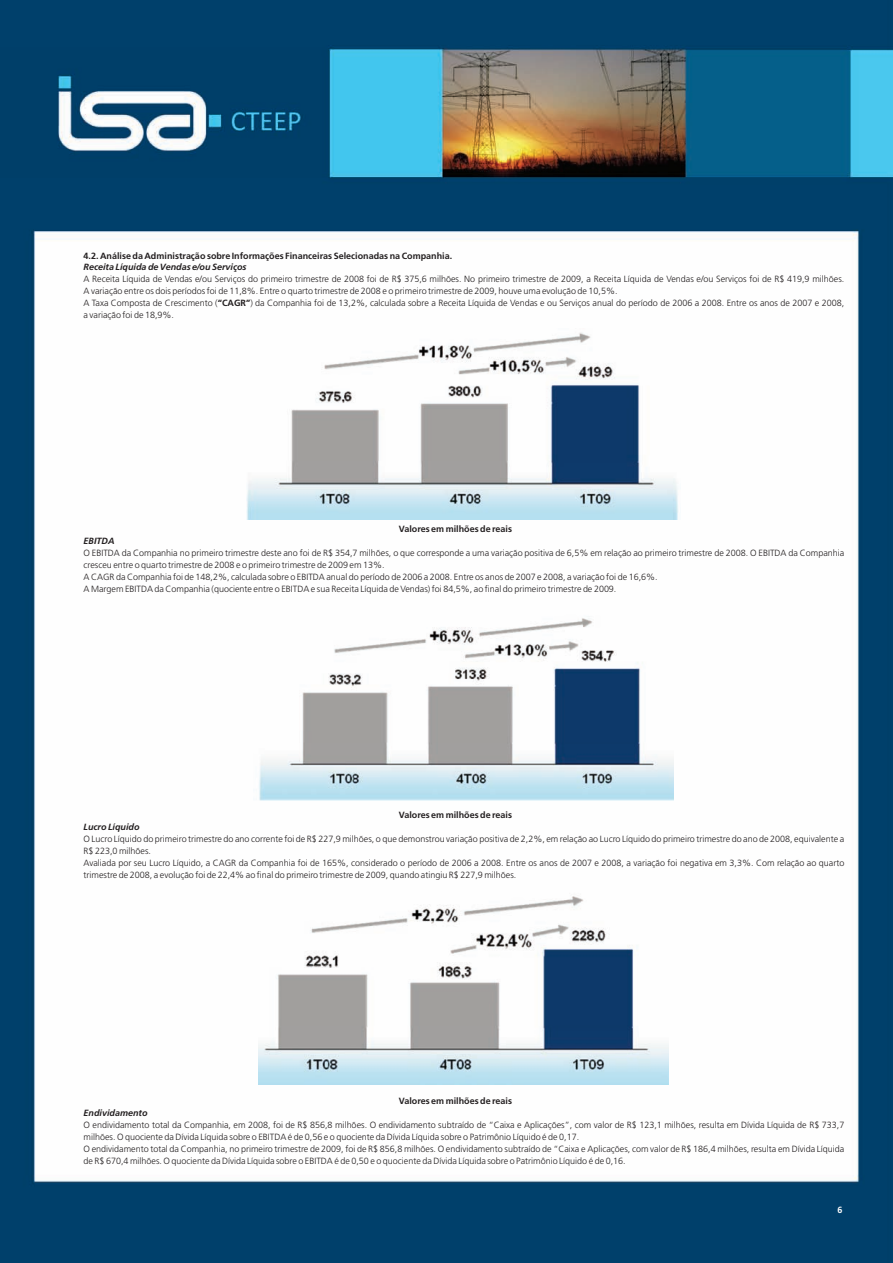
<style>
.page{position:relative;width:893px;height:1263px;background:#fff}
.page>*{position:absolute;margin:0;border:0;box-sizing:border-box;transform-origin:0 0}
.t1{font:300 9px/11.9px "Frutiger";color:#231f20}
.t2{font:700 9px "Frutiger";color:#231f20}
.t3{font:italic 700 9px "Frutiger";color:#231f20}
.t4{font:700 9px "Frutiger";color:#fff}
.s1{font-weight:700}
</style>
<div class="page">
<img style="left:0;top:0;width:893px;height:1263px">
<img style="left:247px;top:328px;width:434px;height:191px">
<img style="left:254px;top:604px;width:420px;height:196px">
<img style="left:259px;top:888px;width:410px;height:197px">
<p class="t2" style="left:84px;top:252px;width:370px">4.2. Análise da Administração sobre Informações Financeiras Selecionadas na Companhia.</p>
<p class="t3" style="left:84px;top:264px;width:165px">Receita Líquida de Vendas e/ou Serviços</p>
<p class="t1" style="left:84px;top:274px;width:762px">A Receita Líquida de Vendas e/ou Serviços do primeiro trimestre de 2008 foi de R$ 375,6 milhões. No primeiro trimestre de 2009, a Receita Líquida de Vendas e/ou Serviços foi de R$ 419,9 milhões.<br>A variação entre os dois períodos foi de 11,8%. Entre o quarto trimestre de 2008 e o primeiro trimestre de 2009, houve uma evolução de 10,5%.<br>A Taxa Composta de Crescimento (<span class="s1">“CAGR”</span>) da Companhia foi de 13,2%, calculada sobre a Receita Líquida de Vendas e ou Serviços anual do período de 2006 a 2008. Entre os anos de 2007 e 2008, a variação foi de 18,9%.</p>
<p class="t2" style="left:399px;top:526px;width:115px">Valores em milhões de reais</p>
<p class="t3" style="left:84px;top:538px;width:32px">EBITDA</p>
<p class="t1" style="left:84px;top:548px;width:762px">O EBITDA da Companhia no primeiro trimestre deste ano foi de R$ 354,7 milhões, o que corresponde a uma variação positiva de 6,5% em relação ao primeiro trimestre de 2008. O EBITDA da Companhia cresceu entre o quarto trimestre de 2008 e o primeiro trimestre de 2009 em 13%.<br>A CAGR da Companhia foi de 148,2%, calculada sobre o EBITDA anual do período de 2006 a 2008. Entre os anos de 2007 e 2008, a variação foi de 16,6%.<br>A Margem EBITDA da Companhia (quociente entre o EBITDA e sua Receita Líquida de Vendas) foi 84,5%, ao final do primeiro trimestre de 2009.</p>
<p class="t2" style="left:399px;top:811px;width:115px">Valores em milhões de reais</p>
<p class="t3" style="left:84px;top:823px;width:57px">Lucro Líquido</p>
<p class="t1" style="left:84px;top:834px;width:762px">O Lucro Líquido do primeiro trimestre do ano corrente foi de R$ 227,9 milhões, o que demonstrou variação positiva de 2,2%, em relação ao Lucro Líquido do primeiro trimestre do ano de 2008, equivalente a R$ 223,0 milhões.<br>Avaliada por seu Lucro Líquido, a CAGR da Companhia foi de 165%, considerado o período de 2006 a 2008. Entre os anos de 2007 e 2008, a variação foi negativa em 3,3%. Com relação ao quarto trimestre de 2008, a evolução foi de 22,4% ao final do primeiro trimestre de 2009, quando atingiu R$ 227,9 milhões.</p>
<p class="t2" style="left:399px;top:1097px;width:115px">Valores em milhões de reais</p>
<p class="t3" style="left:84px;top:1109px;width:65px">Endividamento</p>
<p class="t1" style="left:84px;top:1119px;width:762px">O endividamento total da Companhia, em 2008, foi de R$ 856,8 milhões. O endividamento subtraído de “Caixa e Aplicações”, com valor de R$ 123,1 milhões, resulta em Dívida Líquida de R$ 733,7 milhões. O quociente da Dívida Líquida sobre o EBITDA é de 0,56 e o quociente da Dívida Líquida sobre o Patrimônio Líquido é de 0,17.<br>O endividamento total da Companhia, no primeiro trimestre de 2009, foi de R$ 856,8 milhões. O endividamento subtraído de “Caixa e Aplicações, com valor de R$ 186,4 milhões, resulta em Dívida Líquida de R$ 670,4 milhões. O quociente da Dívida Líquida sobre o EBITDA é de 0,50 e o quociente da Dívida Líquida sobre o Patrimônio Líquido é de 0,16.</p>
<p class="t4" style="left:837px;top:1206px;width:7px">6</p>
</div>
